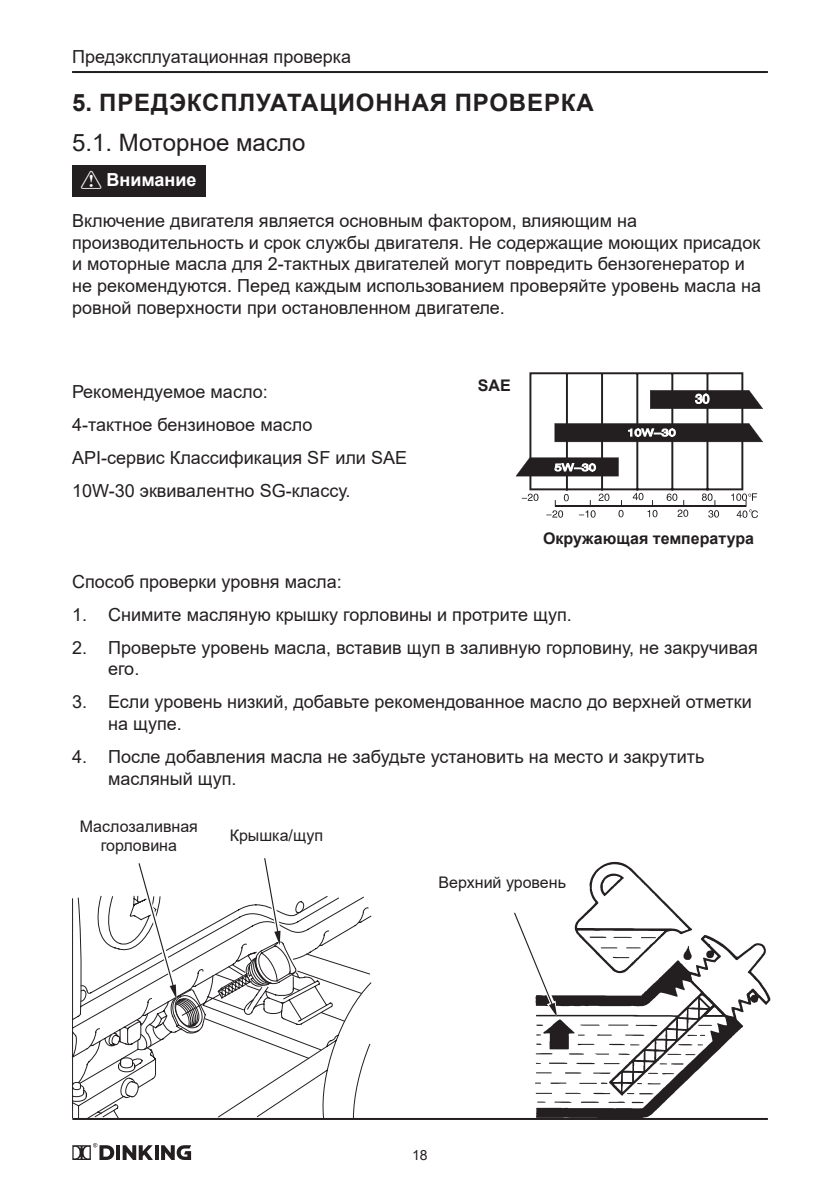
<style>
.page{position:relative;width:840px;height:1191px;background:#fff}
.page>*{position:absolute;margin:0;border:0;box-sizing:border-box;transform-origin:0 0}
.t1{font:700 24px "Arial";letter-spacing:.035em;color:#231f20}
.t2{font:24px "Arial";color:#231f20}
.t3{font:18px/21.6px "Arial";color:#231f20}
.t4{font:700 18px "Arial";color:#fff}
.t5{font:16px/19.2px "Arial";color:#231f20;text-align:center}
.t6{font:700 16px "Arial";color:#231f20}
.t7{font:14px "Arial";color:#231f20}
</style>
<div class="page">
<hr style="left:116px;top:1145px;width:4px;height:15px;background:#231f20">
<hr style="left:155px;top:1145px;width:3px;height:15px;background:#231f20">
<svg style="left:72px;top:1143px;width:42px;height:17px"></svg>
<svg style="left:122px;top:1145px;width:31px;height:15px"></svg>
<svg style="left:161px;top:1145px;width:30px;height:15px"></svg>
<hr style="left:72px;top:1118px;width:695px;height:2px;background:#231f20">
<hr style="left:72px;top:71px;width:695px;height:2px;background:#231f20">
<div style="left:72px;top:165px;width:133px;height:31px;background:#231f20"></div>
<svg style="left:515px;top:372px;width:247px;height:146px"></svg>
<div style="left:461px;top:372px;width:66px;height:25px;background:#fff"></div>
<svg style="left:72px;top:897px;width:299px;height:222px"></svg>
<svg style="left:79px;top:895px;width:291px;height:189px"></svg>
<svg style="left:132px;top:858px;width:164px;height:192px"></svg>
<svg style="left:536px;top:993px;width:233px;height:125px"></svg>
<svg style="left:554px;top:1101px;width:17px;height:1px"></svg>
<svg style="left:580px;top:1101px;width:18px;height:1px"></svg>
<svg style="left:608px;top:1101px;width:16px;height:1px"></svg>
<svg style="left:631px;top:1101px;width:12px;height:2px"></svg>
<svg style="left:514px;top:862px;width:254px;height:232px"></svg>
<p class="t3" style="left:72px;top:46px;width:280px">Предэксплуатационная проверка</p>
<h1 class="t1" style="left:72px;top:85px;width:523px">5. ПРЕДЭКСПЛУАТАЦИОННАЯ ПРОВЕРКА</h1>
<h1 class="t2" style="left:72px;top:126px;width:235px">5.1. Моторное масло</h1>
<p class="t4" style="left:106px;top:167px;width:91px">Внимание</p>
<p class="t3" style="left:72px;top:210px;width:690px">Включение двигателя является основным фактором, влияющим на производительность и срок службы двигателя. Не содержащие моющих присадок и моторные масла для 2-тактных двигателей могут повредить бензогенератор и не рекомендуются. Перед каждым использованием проверяйте уровень масла на ровной поверхности при остановленном двигателе.</p>
<p class="t3" style="left:72px;top:375px;width:336px;line-height:33px">Рекомендуемое масло:<br>4-тактное бензиновое масло<br>API-сервис Классификация SF или SAE<br>10W-30 эквивалентно SG-классу.</p>
<p class="t6" style="left:477px;top:374px;width:34px">SAE</p>
<p class="t6" style="left:543px;top:527px;width:212px">Окружающая температура</p>
<p class="t3" style="left:72px;top:570px;width:271px">Способ проверки уровня масла:</p>
<p class="t3" style="left:72px;top:603px;width:501px">1. Снимите масляную крышку горловины и протрите щуп.</p>
<p class="t3" style="left:108px;top:636px;width:651px;text-indent:-36px">2. Проверьте уровень масла, вставив щуп в заливную горловину, не закручивая его.</p>
<p class="t3" style="left:108px;top:691px;width:644px;text-indent:-36px">3. Если уровень низкий, добавьте рекомендованное масло до верхней отметки на щупе.</p>
<p class="t3" style="left:108px;top:745px;width:597px;text-indent:-36px">4. После добавления масла не забудьте установить на место и закрутить масляный щуп.</p>
<p class="t5" style="left:80px;top:816px;width:120px">Маслозаливная горловина</p>
<p class="t5" style="left:229px;top:826px;width:95px">Крышка/щуп</p>
<p class="t5" style="left:438px;top:872px;width:129px">Верхний уровень</p>
<p class="t7" style="left:412px;top:1145px;width:17px">18</p>
</div>
